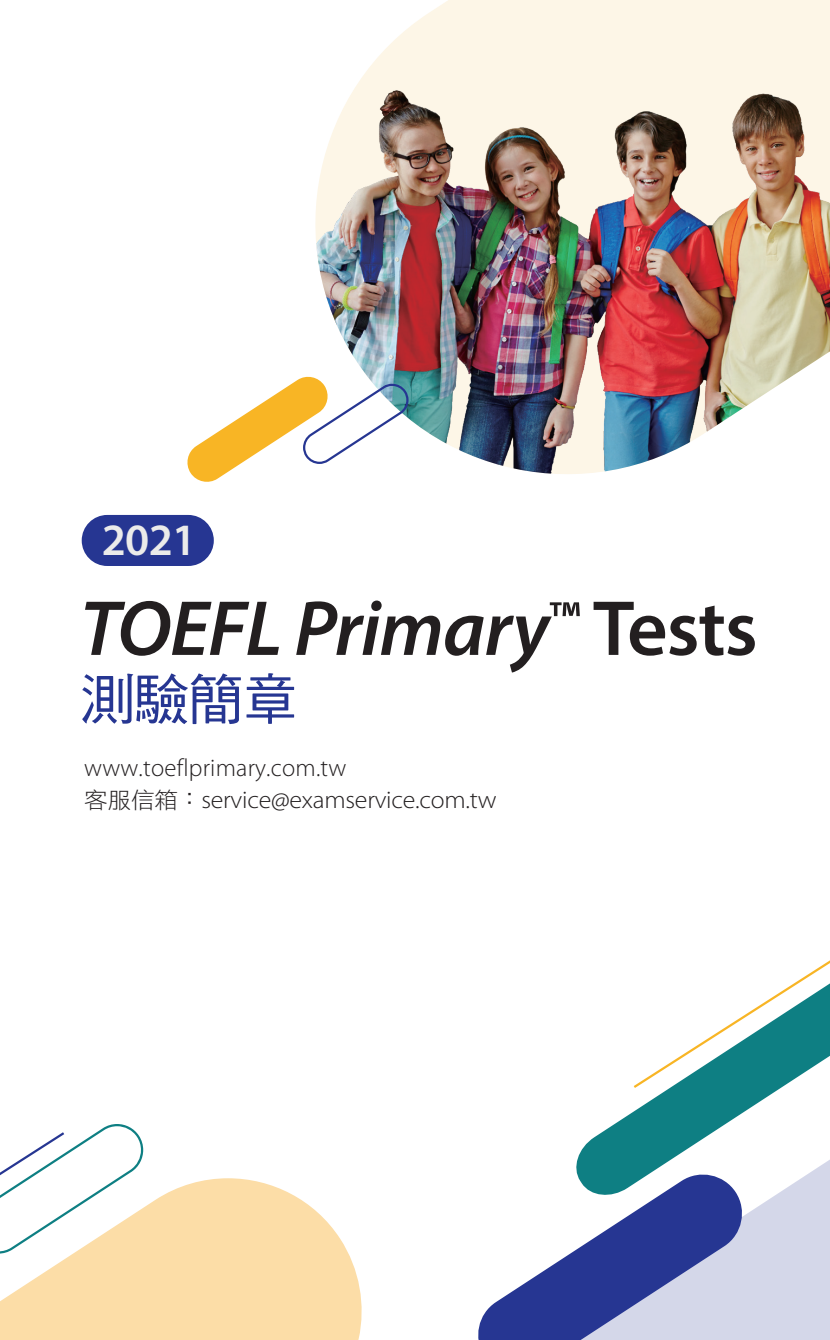
<style>
.page{position:relative;width:830px;height:1340px;background:#fff}
.page>*{position:absolute;margin:0;border:0;box-sizing:border-box;transform-origin:0 0}
.t1{font:italic 600 78.75px "Myriad Pro";letter-spacing:-.015em;color:#231f20}
.t2{font:55.12px "DF Hei Std W5";color:#263692}
.t3{font:600 45px "Myriad Pro";color:#ebebea}
.t4{font:300 24.75px/31.5px "Myriad Pro";letter-spacing:-.01em;color:#231f20}
.s1{font-style:normal}
.s2{font-family:"DF Hei Std W3";font-weight:400;font-size:22.5px}
</style>
<div class="page">
<div style="left:429px;top:0;width:400px;height:13px;background:#fdf6e7"></div>
<img style="left:315px;top:13px;width:514px;height:461px">
<svg style="left:187px;top:374px;width:221px;height:108px"></svg>
<svg style="left:0;top:1178px;width:362px;height:161px;background:#fce1b3"></svg>
<div style="left:747px;top:1198px;width:82px;height:141px;background:#d4d7e9"></div>
<svg style="left:576px;top:1087px;width:253px;height:111px"></svg>
<svg style="left:478px;top:1169px;width:269px;height:170px"></svg>
<svg style="left:633px;top:961px;width:196px;height:126px"></svg>
<svg style="left:0;top:1124px;width:143px;height:129px"></svg>
<div style="left:82px;top:515px;width:132px;height:51px;background:#263692;border-radius:26px"></div>
<h3 class="t3" style="left:102px;top:511px;width:96px">2021</h3>
<h1 class="t1" style="left:80px;top:578px;width:679px">TOEFL Primary<sup>™</sup> <span class="s1">Tests</span></h1>
<h2 class="t2" style="left:80px;top:669px;width:220px">測驗簡章</h2>
<p class="t4" style="left:84px;top:753px;width:413px">www.toeflprimary.com.tw<br><span class="s2">客服信箱：</span>service@examservice.com.tw</p>
</div>
